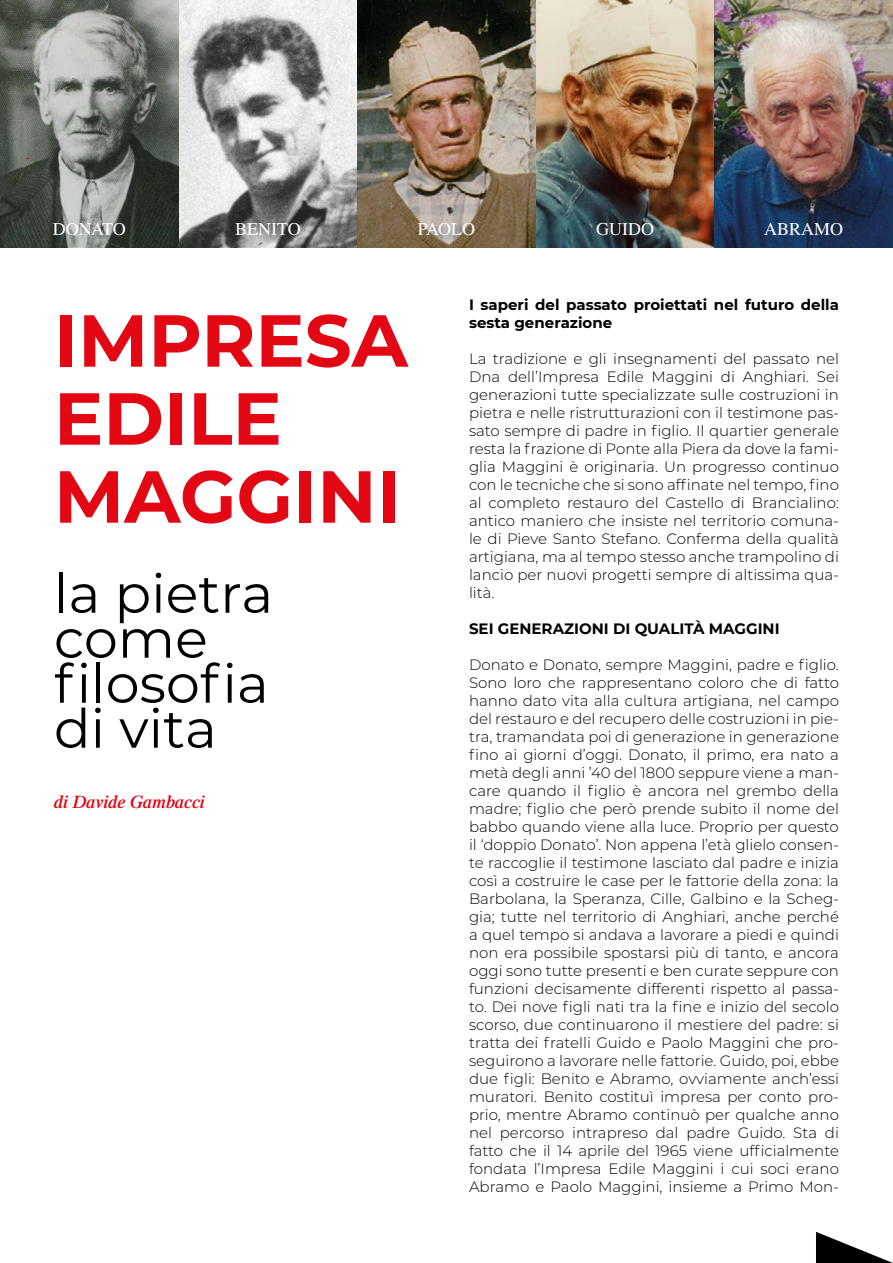
<style>
.page{position:relative;width:893px;height:1263px;background:#fff}
.page>*{position:absolute;margin:0;border:0;box-sizing:border-box;transform-origin:0 0}
.t1{font:700 73.5px/78px "Montserrat";color:#e30613}
.t2{font:54px/45px "Montserrat";color:#000}
.t3{font:18px "Times LT Std";color:#fff}
.t4{font:italic 600 18px "Times LT Std";color:#e30613}
.t5{font:300 15px/18px "Montserrat";color:#000;text-align:justify}
.t6{font:700 15px/18px "Montserrat";color:#000}
</style>
<div class="page">
<img style="left:536px;top:0;width:178px;height:248px">
<svg style="left:179px;top:0;width:178px;height:248px;background:#aeaeae"></svg>
<svg style="left:0;top:0;width:179px;height:248px;background:#6d716b"></svg>
<img style="left:714px;top:0;width:179px;height:248px">
<img style="left:357px;top:0;width:179px;height:248px">
<svg style="left:816px;top:1232px;width:77px;height:31px"></svg>
<p class="t3" style="left:53px;top:219px;width:75px">DONATO</p>
<p class="t3" style="left:235px;top:219px;width:67px">BENITO</p>
<p class="t3" style="left:418px;top:219px;width:59px">PAOLO</p>
<p class="t3" style="left:596px;top:219px;width:59px">GUIDO</p>
<p class="t3" style="left:764px;top:219px;width:81px">ABRAMO</p>
<h1 class="t1" style="left:54px;top:298px;width:355px">IMPRESA<br>EDILE<br>MAGGINI</h1>
<h2 class="t2" style="left:54px;top:569px;width:221px">la pietra come filosofia di vita</h2>
<p class="t4" style="left:54px;top:791px;width:152px">di Davide Gambacci</p>
<p class="t6" style="left:469px;top:295px;width:371px">I saperi del passato proiettati nel futuro della sesta generazione</p>
<p class="t5" style="left:469px;top:349px;width:371px">La tradizione e gli insegnamenti del passato nel Dna dell’Impresa Edile Maggini di Anghiari. Sei generazioni tutte specializzate sulle costruzioni in pietra e nelle ristrutturazioni con il testimone pas&shy;sato sempre di padre in figlio. Il quartier generale resta la frazione di Ponte alla Piera da dove la fami&shy;glia Maggini è originaria. Un progresso continuo con le tecniche che si sono affinate nel tempo, fino al completo restauro del Castello di Brancialino: antico maniero che insiste nel territorio comuna&shy;le di Pieve Santo Stefano. Conferma della qualità artigiana, ma al tempo stesso anche trampolino di lancio per nuovi progetti sempre di altissima qua&shy;lità.</p>
<p class="t6" style="left:469px;top:619px;width:312px">SEI GENERAZIONI DI QUALITÀ MAGGINI</p>
<p class="t5" style="left:469px;top:655px;width:371px">Donato e Donato, sempre Maggini, padre e figlio.<br>Sono loro che rappresentano coloro che di fatto hanno dato vita alla cultura artigiana, nel campo del restauro e del recupero delle costruzioni in pie&shy;tra, tramandata poi di generazione in generazione fino ai giorni d’oggi. Donato, il primo, era nato a metà degli anni ’40 del 1800 seppure viene a man&shy;care quando il figlio è ancora nel grembo della madre; figlio che però prende subito il nome del babbo quando viene alla luce. Proprio per questo il ‘doppio Donato’. Non appena l’età glielo consen&shy;te raccoglie il testimone lasciato dal padre e inizia così a costruire le case per le fattorie della zona: la Barbolana, la Speranza, Cille, Galbino e la Scheg&shy;gia; tutte nel territorio di Anghiari, anche perché a quel tempo si andava a lavorare a piedi e quindi non era possibile spostarsi più di tanto, e ancora oggi sono tutte presenti e ben curate seppure con funzioni decisamente differenti rispetto al passa&shy;to. Dei nove figli nati tra la fine e inizio del secolo scorso, due continuarono il mestiere del padre: si tratta dei fratelli Guido e Paolo Maggini che pro&shy;seguirono a lavorare nelle fattorie. Guido, poi, ebbe due figli: Benito e Abramo, ovviamente anch’essi muratori. Benito costituì impresa per conto pro&shy;prio, mentre Abramo continuò per qualche anno nel percorso intrapreso dal padre Guido. Sta di fatto che il 14 aprile del 1965 viene ufficialmente fondata l’Impresa Edile Maggini i cui soci erano Abramo e Paolo Maggini, insieme a Primo Mon-</p>
</div>
